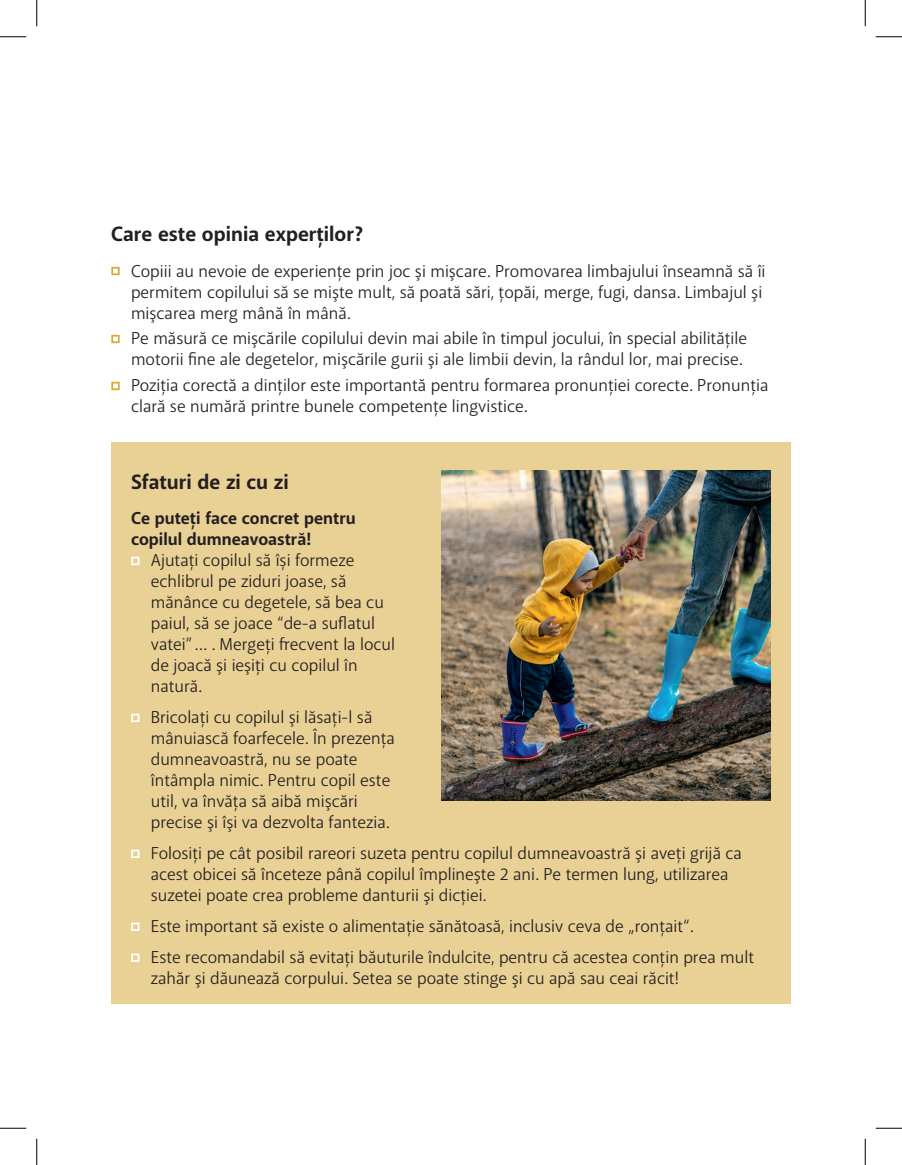
<style>
.page{position:relative;width:902px;height:1165px;background:#fff}
.page>*{position:absolute;margin:0;border:0;box-sizing:border-box;transform-origin:0 0}
.t1{font:700 21px "Akagi Pro";color:#231f20}
.t2{font:17.5px/21px "Akagi Pro";color:#231f20}
.t3{font:700 17.5px/21px "Akagi Pro";color:#231f20}
.s1{font-size:15.75px;color:#d7ac35}
.s2{font-size:15.75px;color:#fff}
</style>
<div class="page">
<div style="left:111px;top:442px;width:680px;height:562px;background:#e9d095"></div>
<img style="left:441px;top:471px;width:330px;height:330px">
<svg style="left:0;top:36px;width:26px;height:1px"></svg>
<svg style="left:876px;top:36px;width:26px;height:1px"></svg>
<svg style="left:0;top:1128px;width:26px;height:1px"></svg>
<svg style="left:876px;top:1128px;width:26px;height:1px"></svg>
<svg style="left:36px;top:0;width:1px;height:26px"></svg>
<svg style="left:36px;top:1139px;width:1px;height:26px"></svg>
<svg style="left:865px;top:0;width:1px;height:26px"></svg>
<svg style="left:865px;top:1139px;width:1px;height:26px"></svg>
<p class="t1" style="left:111px;top:221px;width:254px">Care este opinia experţilor?</p>
<p class="t2" style="left:131px;top:260px;width:636px;text-indent:-20px"><span class="s1">■</span> Copiii au nevoie de experienţe prin joc şi mişcare. Promovarea limbajului înseamnă să îi permitem copilului să se mişte mult, să poată sări, ţopăi, merge, fugi, dansa. Limbajul şi mişcarea merg mână în mână.</p>
<p class="t2" style="left:111px;top:328px;width:637px;text-align:right"><span class="s1">■</span> Pe măsură ce mişcările copilului devin mai abile în timpul jocului, în special abilităţile motorii fine ale degetelor, mişcările gurii şi ale limbii devin, la rândul lor, mai precise.</p>
<p class="t2" style="left:131px;top:375px;width:639px;text-indent:-20px"><span class="s1">■</span> Poziţia corectă a dinţilor este importantă pentru formarea pronunţiei corecte. Pronunţia clară se numără printre bunele competenţe lingvistice.</p>
<p class="t1" style="left:131px;top:469px;width:159px">Sfaturi de zi cu zi</p>
<p class="t3" style="left:131px;top:508px;width:226px">Ce puteţi face concret pentru copilul dumneavoastră!</p>
<p class="t2" style="left:151px;top:550px;width:246px;text-indent:-20px"><span class="s2">■</span> Ajutaţi copilul să își formeze echlibrul pe ziduri joase, să mănânce cu degetele, să bea cu paiul, să se joace “de-a suflatul vatei” … . Mergeţi frecvent la locul de joacă şi ieşiţi cu copilul în natură.</p>
<p class="t2" style="left:151px;top:707px;width:246px;text-indent:-20px"><span class="s2">■</span> Bricolaţi cu copilul şi lăsaţi-l să mânuiască foarfecele. În prezenţa dumneavoastră, nu se poate întâmpla nimic. Pentru copil este util, va învăţa să aibă mişcări precise şi îşi va dezvolta fantezia.</p>
<p class="t2" style="left:151px;top:843px;width:593px;text-indent:-20px"><span class="s2">■</span> Folosiţi pe cât posibil rareori suzeta pentru copilul dumneavoastră şi aveţi grijă ca acest obicei să înceteze până copilul împlineşte 2 ani. Pe termen lung, utilizarea suzetei poate crea probleme danturii şi dicţiei.</p>
<p class="t2" style="left:131px;top:916px;width:564px"><span class="s2">■</span> Este important să existe o alimentaţie sănătoasă, inclusiv ceva de „ronţait“.</p>
<p class="t2" style="left:151px;top:947px;width:605px;text-indent:-20px"><span class="s2">■</span> Este recomandabil să evitaţi băuturile îndulcite, pentru că acestea conţin prea mult zahăr şi dăunează corpului. Setea se poate stinge şi cu apă sau ceai răcit!</p>
</div>
